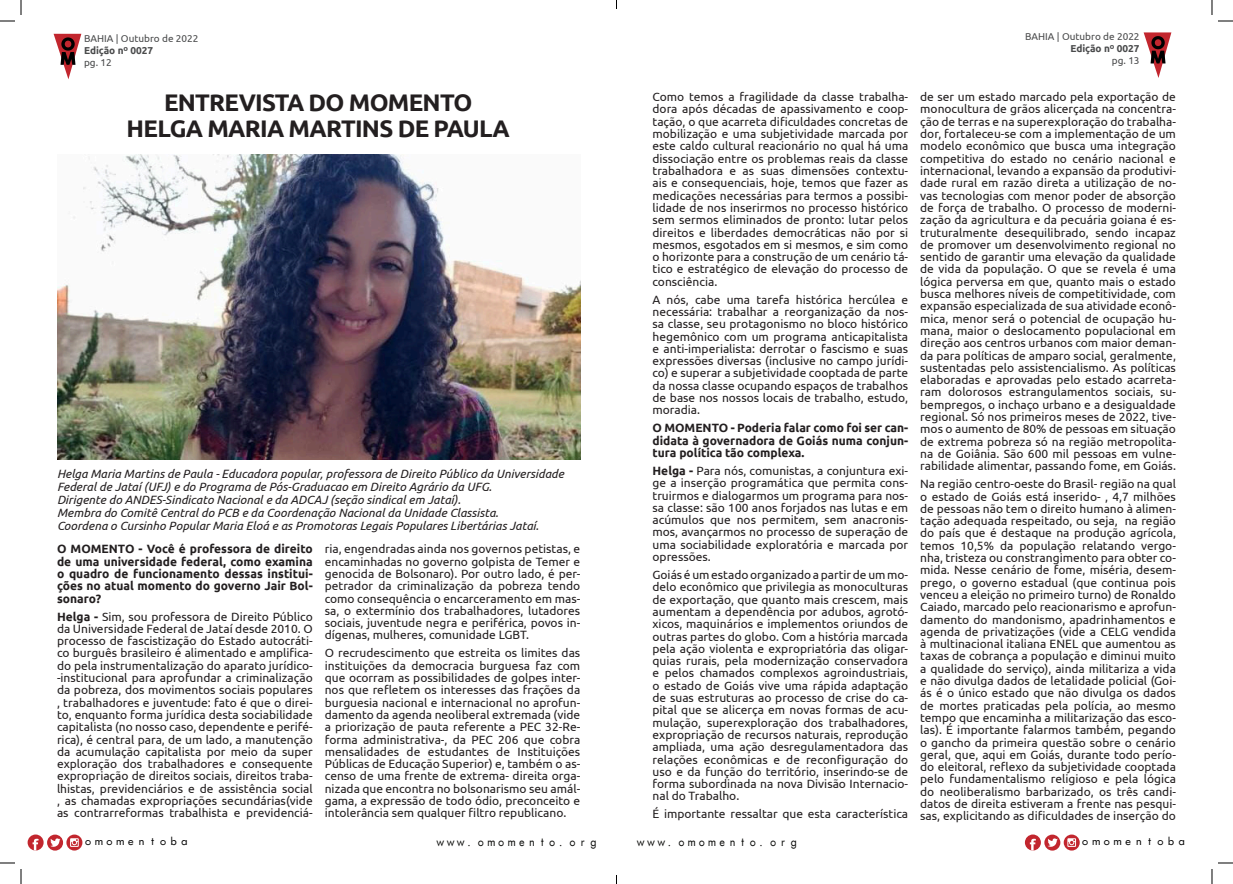
<style>
.page{position:relative;width:1233px;height:884px;background:#fff}
.page>*{position:absolute;margin:0;border:0;box-sizing:border-box;transform-origin:0 0}
.t1{font:700 24px/26px "Ubuntu";letter-spacing:-.03em;color:#231f20;text-align:center}
.t2{font:12px/12.3px "Ubuntu";color:#231f20;text-align:justify}
.t3{font:italic 12px/13px "Ubuntu";color:#231f20}
.t4{font:700 12px/12.3px "Ubuntu";color:#231f20;text-align:justify}
.t5{font:11.6px "Futurist Fixed Width";color:#040503;scale:.88 1}
.t6{font:10.6px "Futurist Fixed Width";color:#000}
.t7{font:10px "Ubuntu";color:#494a4b}
.t8{font:700 10px "Ubuntu";color:#494a4b}
.s1{font-weight:700}
</style>
<div class="page">
<svg style="left:54px;top:34px;width:27px;height:45px"></svg>
<svg style="left:1143px;top:32px;width:28px;height:46px"></svg>
<svg style="left:1025px;top:834px;width:16px;height:16px"></svg>
<svg style="left:1044px;top:835px;width:16px;height:16px"></svg>
<svg style="left:1047px;top:838px;width:10px;height:9px"></svg>
<svg style="left:1063px;top:834px;width:16px;height:16px"></svg>
<svg style="left:1067px;top:838px;width:9px;height:9px"></svg>
<svg style="left:28px;top:834px;width:16px;height:16px"></svg>
<div style="left:47px;top:835px;width:16px;height:16px;background:#c2262e;border-radius:50%"></div>
<svg style="left:50px;top:838px;width:10px;height:9px"></svg>
<svg style="left:66px;top:834px;width:16px;height:16px"></svg>
<svg style="left:70px;top:838px;width:9px;height:9px"></svg>
<img style="left:57px;top:154px;width:523px;height:305px">
<svg style="left:1218px;top:20px;width:15px;height:2px"></svg>
<svg style="left:1218px;top:862px;width:15px;height:2px"></svg>
<svg style="left:0;top:0;width:22px;height:22px"></svg>
<svg style="left:0;top:862px;width:22px;height:22px"></svg>
<svg style="left:1211px;top:0;width:1px;height:15px"></svg>
<svg style="left:1211px;top:869px;width:1px;height:15px"></svg>
<p class="t7" style="left:84px;top:32px;width:116px">BAHIA | Outubro de 2022</p>
<p class="t8" style="left:84px;top:44px;width:71px">Edição nº 0027</p>
<p class="t7" style="left:84px;top:56px;width:29px">pg. 12</p>
<p class="t1" style="left:127px;top:89px;width:385px">ENTREVISTA DO MOMENTO<br>HELGA MARIA MARTINS DE PAULA</p>
<p class="t3" style="left:57px;top:467px;width:508px">Helga Maria Martins de Paula - Educadora popular, professora de Direito Público da Universidade<br>Federal de Jataí (UFJ) e do Programa de Pós-Graduacao em Direito Agrário da UFG.</p>
<p class="t3" style="left:57px;top:493px;width:405px">Dirigente do ANDES-Sindicato Nacional e da ADCAJ (seção sindical em Jataí).</p>
<p class="t3" style="left:57px;top:506px;width:443px">Membra do Comitê Central do PCB e da Coordenação Nacional da Unidade Classista.</p>
<p class="t3" style="left:57px;top:519px;width:483px">Coordena o Cursinho Popular Maria Eloá e as Promotoras Legais Populares Libertárias Jataí.</p>
<p class="t4" style="left:57px;top:543px;width:257px">O MOMENTO - Você é professora de direito de uma universidade federal, como examina o quadro de funcionamento dessas institui&shy;ções no atual momento do governo Jair Bol&shy;sonaro?</p>
<p class="t2" style="left:57px;top:610px;width:257px"><span class="s1">Helga -</span> Sim, sou professora de Direito Público da Universidade Federal de Jataí desde 2010. O processo de fascistização do Estado autocráti&shy;co burguês brasileiro é alimentado e amplifica&shy;do pela instrumentalização do aparato jurídico--institucional para aprofundar a criminalização da pobreza, dos movimentos sociais populares , trabalhadores e juventude: fato é que o direi&shy;to, enquanto forma jurídica desta sociabilidade capitalista (no nosso caso, dependente e perifé&shy;rica), é central para, de um lado, a manutenção da acumulação capitalista por meio da super exploração dos trabalhadores e consequente expropriação de direitos sociais, direitos traba&shy;lhistas, previdenciários e de assistência social , as chamadas expropriações secundárias(vide as contrarreformas trabalhista e previdenciá-</p>
<p class="t2" style="left:325px;top:543px;width:257px">ria, engendradas ainda nos governos petistas, e encaminhadas no governo golpista de Temer e genocida de Bolsonaro). Por outro lado, é per&shy;petrador da criminalização da pobreza tendo como consequência o encarceramento em mas&shy;sa, o extermínio dos trabalhadores, lutadores sociais, juventude negra e periférica, povos in&shy;dígenas, mulheres, comunidade LGBT.</p>
<p class="t2" style="left:325px;top:647px;width:257px">O recrudescimento que estreita os limites das instituições da democracia burguesa faz com que ocorram as possibilidades de golpes inter&shy;nos que refletem os interesses das frações da burguesia nacional e internacional no aprofun&shy;damento da agenda neoliberal extremada (vide a priorização de pauta referente a PEC 32-Re&shy;forma administrativa-, da PEC 206 que cobra mensalidades de estudantes de Instituições Públicas de Educação Superior) e, também o as&shy;censo de uma frente de extrema- direita orga&shy;nizada que encontra no bolsonarismo seu amál&shy;gama, a expressão de todo ódio, preconceito e intolerância sem qualquer filtro republicano.</p>
<p class="t2" style="left:652px;top:90px;width:257px">Como temos a fragilidade da classe trabalha&shy;dora após décadas de apassivamento e coop&shy;tação, o que acarreta dificuldades concretas de mobilização e uma subjetividade marcada por este caldo cultural reacionário no qual há uma dissociação entre os problemas reais da classe trabalhadora e as suas dimensões contextu&shy;ais e consequenciais, hoje, temos que fazer as medicações necessárias para termos a possibi&shy;lidade de nos inserirmos no processo histórico sem sermos eliminados de pronto: lutar pelos direitos e liberdades democráticas não por si mesmos, esgotados em si mesmos, e sim como o horizonte para a construção de um cenário tá&shy;tico e estratégico de elevação do processo de consciência.</p>
<p class="t2" style="left:652px;top:293px;width:257px">A nós, cabe uma tarefa histórica hercúlea e necessária: trabalhar a reorganização da nos&shy;sa classe, seu protagonismo no bloco histórico hegemônico com um programa anticapitalista e anti-imperialista: derrotar o fascismo e suas expressões diversas (inclusive no campo jurídi&shy;co) e superar a subjetividade cooptada de parte da nossa classe ocupando espaços de trabalhos de base nos nossos locais de trabalho, estudo, moradia.</p>
<p class="t4" style="left:652px;top:422px;width:257px">O MOMENTO - Poderia falar como foi ser can&shy;didata à governadora de Goiás numa conjun&shy;tura política tão complexa.</p>
<p class="t2" style="left:652px;top:464px;width:257px"><span class="s1">Helga -</span> Para nós, comunistas, a conjuntura exi&shy;ge a inserção programática que permita cons&shy;truirmos e dialogarmos um programa para nos&shy;sa classe: são 100 anos forjados nas lutas e em acúmulos que nos permitem, sem anacronis&shy;mos, avançarmos no processo de superação de uma sociabilidade exploratória e marcada por opressões.</p>
<p class="t2" style="left:652px;top:568px;width:257px">Goiás é um estado organizado a partir de um mo&shy;delo econômico que privilegia as monoculturas de exportação, que quanto mais crescem, mais aumentam a dependência por adubos, agrotó&shy;xicos, maquinários e implementos oriundos de outras partes do globo. Com a história marcada pela ação violenta e expropriatória das oligar&shy;quias rurais, pela modernização conservadora e pelos chamados complexos agroindustriais, o estado de Goiás vive uma rápida adaptação de suas estruturas ao processo de crise do ca&shy;pital que se alicerça em novas formas de acu&shy;mulação, superexploração dos trabalhadores, expropriação de recursos naturais, reprodução ampliada, uma ação desregulamentadora das relações econômicas e de reconfiguração do uso e da função do território, inserindo-se de forma subordinada na nova Divisão Internacio&shy;nal do Trabalho.</p>
<p class="t2" style="left:652px;top:808px;width:257px">É importante ressaltar que esta característica</p>
<p class="t7" style="left:1025px;top:31px;width:116px">BAHIA | Outubro de 2022</p>
<p class="t8" style="left:1070px;top:43px;width:71px">Edição nº 0027</p>
<p class="t7" style="left:1111px;top:55px;width:29px">pg. 13</p>
<p class="t2" style="left:920px;top:90px;width:257px">de ser um estado marcado pela exportação de monocultura de grãos alicerçada na concentra&shy;ção de terras e na superexploração do trabalha&shy;dor, fortaleceu-se com a implementação de um modelo econômico que busca uma integração competitiva do estado no cenário nacional e internacional, levando a expansão da produtivi&shy;dade rural em razão direta a utilização de no&shy;vas tecnologias com menor poder de absorção de força de trabalho. O processo de moderni&shy;zação da agricultura e da pecuária goiana é es&shy;truturalmente desequilibrado, sendo incapaz de promover um desenvolvimento regional no sentido de garantir uma elevação da qualidade de vida da população. O que se revela é uma lógica perversa em que, quanto mais o estado busca melhores níveis de competitividade, com expansão especializada de sua atividade econô&shy;mica, menor será o potencial de ocupação hu&shy;mana, maior o deslocamento populacional em direção aos centros urbanos com maior deman&shy;da para políticas de amparo social, geralmente, sustentadas pelo assistencialismo. As políticas elaboradas e aprovadas pelo estado acarreta&shy;ram dolorosos estrangulamentos sociais, su&shy;bempregos, o inchaço urbano e a desigualdade regional. Só nos primeiros meses de 2022, tive&shy;mos o aumento de 80% de pessoas em situação de extrema pobreza só na região metropolita&shy;na de Goiânia. São 600 mil pessoas em vulne&shy;rabilidade alimentar, passando fome, em Goiás.</p>
<p class="t2" style="left:920px;top:477px;width:257px">Na região centro-oeste do Brasil- região na qual o estado de Goiás está inserido- , 4,7 milhões de pessoas não tem o direito humano à alimen&shy;tação adequada respeitado, ou seja, na região do país que é destaque na produção agrícola, temos 10,5% da população relatando vergo&shy;nha, tristeza ou constrangimento para obter co&shy;mida. Nesse cenário de fome, miséria, desem&shy;prego, o governo estadual (que continua pois venceu a eleição no primeiro turno) de Ronaldo Caiado, marcado pelo reacionarismo e aprofun&shy;damento do mandonismo, apadrinhamentos e agenda de privatizações (vide a CELG vendida à multinacional italiana ENEL que aumentou as taxas de cobrança a população e diminui muito a qualidade do serviço), ainda militariza a vida e não divulga dados de letalidade policial (Goi&shy;ás é o único estado que não divulga os dados de mortes praticadas pela polícia, ao mesmo tempo que encaminha a militarização das esco&shy;las). É importante falarmos também, pegando o gancho da primeira questão sobre o cenário geral, que, aqui em Goiás, durante todo perío&shy;do eleitoral, reflexo da subjetividade cooptada pelo fundamentalismo religioso e pela lógica do neoliberalismo barbarizado, os três candi&shy;datos de direita estiveram a frente nas pesqui&shy;sas, explicitando as dificuldades de inserção do</p>
<p class="t6" style="left:83px;top:834px;width:109px">omomentoba</p>
<p class="t5" style="left:435px;top:834px;width:187px">www.omomento.org</p>
<p class="t5" style="left:635px;top:834px;width:187px">www.omomento.org</p>
<p class="t6" style="left:1080px;top:834px;width:109px">omomentoba</p>
</div>
